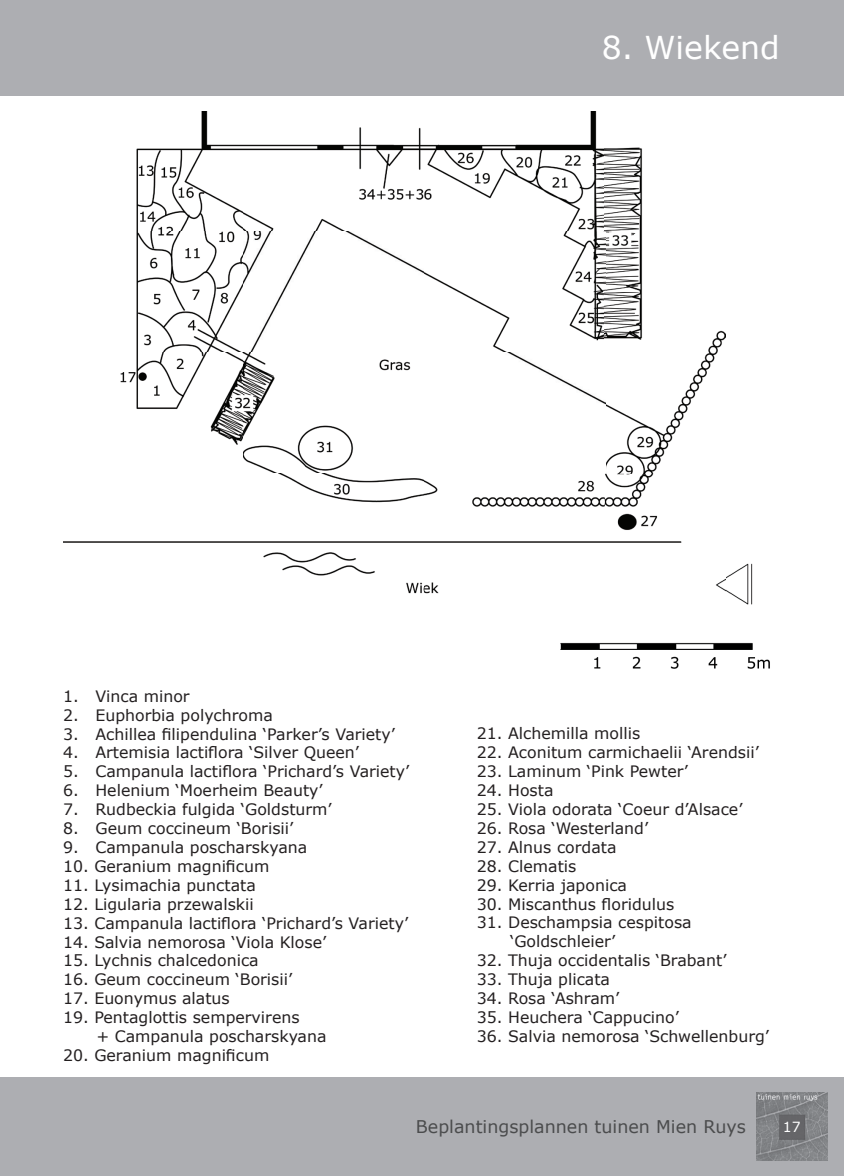
<style>
.page{position:relative;width:844px;height:1176px;background:#fff}
.page>*{position:absolute;margin:0;border:0;box-sizing:border-box;transform-origin:0 0}
.t1{font:31.5px "Verdana";color:#fff}
.t2{font:17.5px "Verdana";color:#4b4c4d}
.t3{font:15.75px/18.9px "Verdana";color:#231f20}
.t4{font:14px "Verdana";color:#fff}
</style>
<div class="page">
<div style="left:0;top:1077px;width:843px;height:99px;background:#adaeb2"></div>
<div style="left:0;top:0;width:843px;height:96px;background:#adaeb2"></div>
<img style="left:756px;top:1093px;width:71px;height:68px">
<img style="left:63px;top:111px;width:662px;height:483px">
<img style="left:560px;top:642px;width:210px;height:27px">
<img style="left:725px;top:563px;width:28px;height:42px">
<img style="left:694px;top:553px;width:31px;height:41px">
<h1 class="t1" style="left:601px;top:26px;width:179px">8. Wiekend</h1>
<p class="t3" style="left:63px;top:686px;width:128px">1. Vinca minor</p>
<p class="t3" style="left:63px;top:705px;width:211px">2. Euphorbia polychroma</p>
<p class="t3" style="left:63px;top:724px;width:333px">3. Achillea filipendulina ‘Parker’s Variety’</p>
<p class="t3" style="left:63px;top:743px;width:297px">4. Artemisia lactiflora ‘Silver Queen’</p>
<p class="t3" style="left:63px;top:762px;width:347px">5. Campanula lactiflora ‘Prichard’s Variety’</p>
<p class="t3" style="left:63px;top:781px;width:261px">6. Helenium ‘Moerheim Beauty’</p>
<p class="t3" style="left:63px;top:800px;width:270px">7. Rudbeckia fulgida ‘Goldsturm’</p>
<p class="t3" style="left:63px;top:819px;width:232px">8. Geum coccineum ‘Borisii’</p>
<p class="t3" style="left:63px;top:837px;width:246px">9. Campanula poscharskyana</p>
<p class="t3" style="left:63px;top:856px;width:208px">10. Geranium magnificum</p>
<p class="t3" style="left:63px;top:875px;width:194px">11. Lysimachia punctata</p>
<p class="t3" style="left:63px;top:894px;width:192px">12. Ligularia przewalskii</p>
<p class="t3" style="left:63px;top:913px;width:346px">13. Campanula lactiflora ‘Prichard’s Variety’</p>
<p class="t3" style="left:63px;top:932px;width:265px">14. Salvia nemorosa ‘Viola Klose’</p>
<p class="t3" style="left:63px;top:951px;width:197px">15. Lychnis chalcedonica</p>
<p class="t3" style="left:63px;top:970px;width:231px">16. Geum coccineum ‘Borisii’</p>
<p class="t3" style="left:63px;top:989px;width:168px">17. Euonymus alatus</p>
<p class="t3" style="left:96px;top:1008px;width:232px;text-indent:-33px">19. Pentaglottis sempervirens<br>+ Campanula poscharskyana</p>
<p class="t3" style="left:63px;top:1045px;width:208px">20. Geranium magnificum</p>
<p class="t3" style="left:476px;top:724px;width:165px">21. Alchemilla mollis</p>
<p class="t3" style="left:476px;top:743px;width:283px">22. Aconitum carmichaelii ‘Arendsii’</p>
<p class="t3" style="left:476px;top:762px;width:212px">23. Laminum ‘Pink Pewter’</p>
<p class="t3" style="left:476px;top:781px;width:78px">24. Hosta</p>
<p class="t3" style="left:476px;top:799px;width:267px">25. Viola odorata ‘Coeur d’Alsace’</p>
<p class="t3" style="left:476px;top:818px;width:173px">26. Rosa ‘Westerland’</p>
<p class="t3" style="left:476px;top:837px;width:141px">27. Alnus cordata</p>
<p class="t3" style="left:476px;top:856px;width:101px">28. Clematis</p>
<p class="t3" style="left:476px;top:875px;width:152px">29. Kerria japonica</p>
<p class="t3" style="left:476px;top:894px;width:199px">30. Miscanthus floridulus</p>
<p class="t3" style="left:510px;top:913px;width:183px;text-indent:-33px">31. Deschampsia cespitosa ‘Goldschleier’</p>
<p class="t3" style="left:476px;top:951px;width:251px">32. Thuja occidentalis ‘Brabant’</p>
<p class="t3" style="left:476px;top:970px;width:135px">33. Thuja plicata</p>
<p class="t3" style="left:476px;top:988px;width:144px">34. Rosa ‘Ashram’</p>
<p class="t3" style="left:476px;top:1007px;width:204px">35. Heuchera ‘Cappucino’</p>
<p class="t3" style="left:476px;top:1026px;width:294px">36. Salvia nemorosa ‘Schwellenburg’</p>
<p class="t2" style="left:416px;top:1114px;width:331px">Beplantingsplannen tuinen Mien Ruys</p>
<p class="t4" style="left:782px;top:1117px;width:19px">17</p>
</div>
